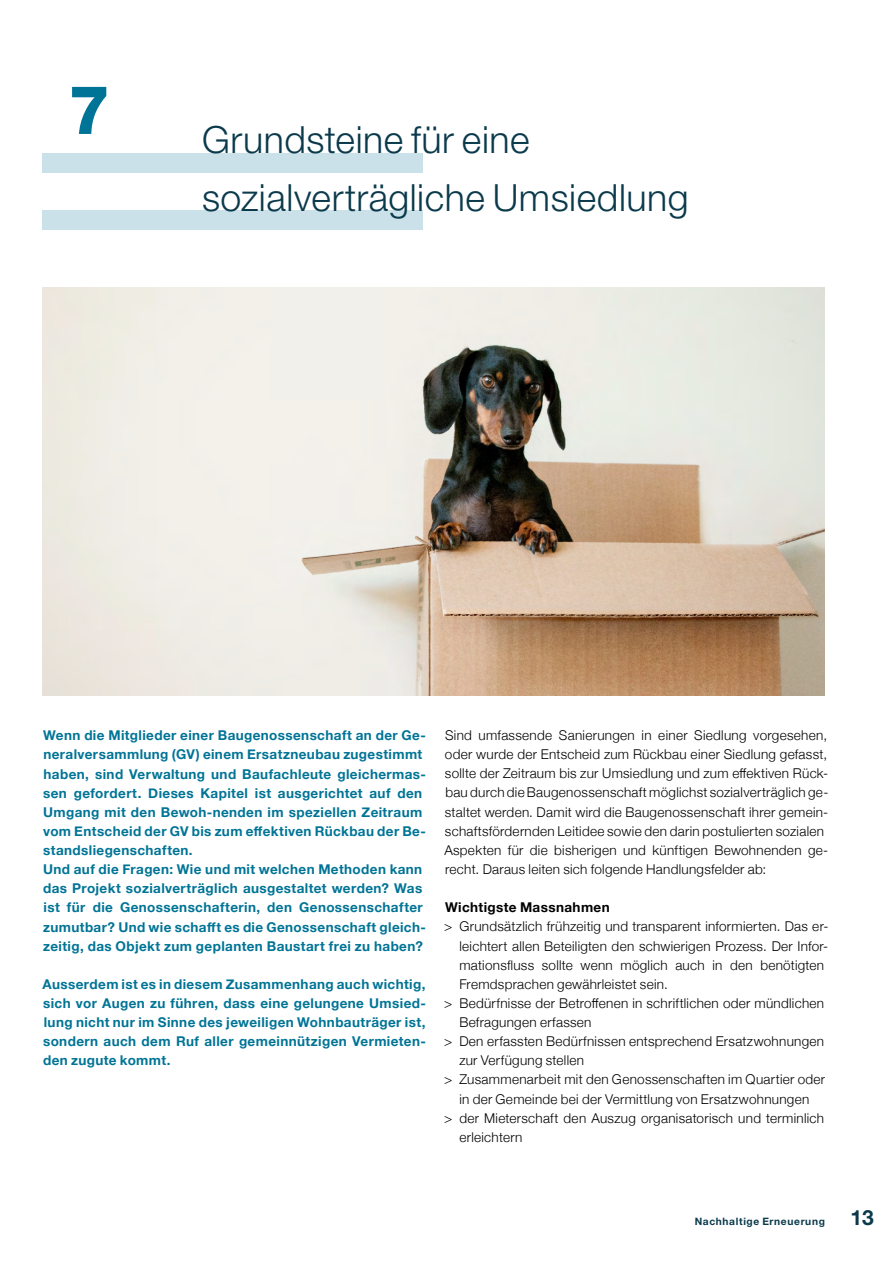
<style>
.page{position:relative;width:893px;height:1263px;background:#fff}
.page>*{position:absolute;margin:0;border:0;box-sizing:border-box;transform-origin:0 0}
.t1{font:800 67.5px "Helvetica Neue LT Std";color:#007496}
.t2{font:300 37.5px/57.4px "Helvetica Neue LT Std";letter-spacing:.015em;color:#0a3a4b}
.t3{font:300 13.5px/19.2px "Helvetica Neue";letter-spacing:.02em;color:#000}
.t4{font:700 13.5px/19.2px "Helvetica Neue";letter-spacing:.03em;color:#007496}
.t5{font:700 13.5px "Helvetica Neue";letter-spacing:.03em;color:#000}
.t6{font:700 10.2px "Helvetica Neue LT Std";letter-spacing:.065em;color:#0a3a4b}
.s1{font-size:21px}
</style>
<div class="page">
<img style="left:43px;top:287px;width:782px;height:408px">
<div style="left:43px;top:210px;width:380px;height:20px;background:#cae1e9"></div>
<div style="left:43px;top:153px;width:380px;height:19px;background:#cae1e9"></div>
<h1 class="t1" style="left:68px;top:70px;width:44px">7</h1>
<h2 class="t2" style="left:202px;top:110px;width:488px">Grundsteine für eine sozialverträgliche Umsiedlung</h2>
<p class="t4" style="left:43px;top:726px;width:384px">Wenn die Mitglieder einer Baugenossenschaft an der Ge&shy;neralversammlung (GV) einem Ersatzneubau zugestimmt haben, sind Verwaltung und Baufachleute gleichermas&shy;sen gefordert. Dieses Kapitel ist ausgerichtet auf den Umgang mit den Bewoh-nenden im speziellen Zeitraum vom Entscheid der GV bis zum effektiven Rückbau der Be&shy;standsliegenschaften.<br>Und auf die Fragen: Wie und mit welchen Methoden kann das Projekt sozialverträglich ausgestaltet werden? Was ist für die Genossenschafterin, den Genossenschafter zumutbar? Und wie schafft es die Genossenschaft gleich&shy;zeitig, das Objekt zum geplanten Baustart frei zu haben?</p>
<p class="t4" style="left:42px;top:975px;width:385px;text-align:justify">Ausserdem ist es in diesem Zusammenhang auch wichtig, sich vor Augen zu führen, dass eine gelungene Umsied&shy;lung nicht nur im Sinne des jeweiligen Wohnbauträger ist, sondern auch dem Ruf aller gemeinnützigen Vermieten&shy;den zugute kommt.</p>
<p class="t3" style="left:444px;top:725px;width:385px">Sind umfassende Sanierungen in einer Siedlung vorgesehen, oder wurde der Entscheid zum Rückbau einer Siedlung gefasst, sollte der Zeitraum bis zur Umsiedlung und zum effektiven Rück&shy;bau durch die Baugenossenschaft möglichst sozialverträglich ge&shy;staltet werden. Damit wird die Baugenossenschaft ihrer gemein&shy;schaftsfördernden Leitidee sowie den darin postulierten sozialen Aspekten für die bisherigen und künftigen Bewohnenden ge&shy;recht. Daraus leiten sich folgende Handlungsfelder ab:</p>
<p class="t5" style="left:445px;top:897px;width:166px">Wichtigste Massnahmen</p>
<p class="t3" style="left:444px;top:916px;width:386px">&gt; Grundsätzlich frühzeitig und transparent informierten. Das er-</p>
<p class="t3" style="left:459px;top:935px;width:370px">leichtert allen Beteiligten den schwierigen Prozess. Der Infor-</p>
<p class="t3" style="left:459px;top:954px;width:366px">mationsfluss sollte wenn möglich auch in den benötigten</p>
<p class="t3" style="left:459px;top:973px;width:210px">Fremdsprachen gewährleistet sein.</p>
<p class="t3" style="left:444px;top:992px;width:382px">&gt; Bedürfnisse der Betroffenen in schriftlichen oder mündlichen</p>
<p class="t3" style="left:459px;top:1012px;width:134px">Befragungen erfassen</p>
<p class="t3" style="left:444px;top:1031px;width:382px">&gt; Den erfassten Bedürfnissen entsprechend Ersatzwohnungen</p>
<p class="t3" style="left:459px;top:1050px;width:126px">zur Verfügung stellen</p>
<p class="t3" style="left:444px;top:1069px;width:383px">&gt; Zusammenarbeit mit den Genossenschaften im Quartier oder</p>
<p class="t3" style="left:459px;top:1088px;width:351px">in der Gemeinde bei der Vermittlung von Ersatzwohnungen</p>
<p class="t3" style="left:444px;top:1107px;width:382px">&gt; der Mieterschaft den Auszug organisatorisch und terminlich</p>
<p class="t3" style="left:459px;top:1126px;width:64px">erleichtern</p>
<p class="t6" style="left:695px;top:1215px;width:181px">Nachhaltige Erneuerung <span class="s1">13</span></p>
</div>
